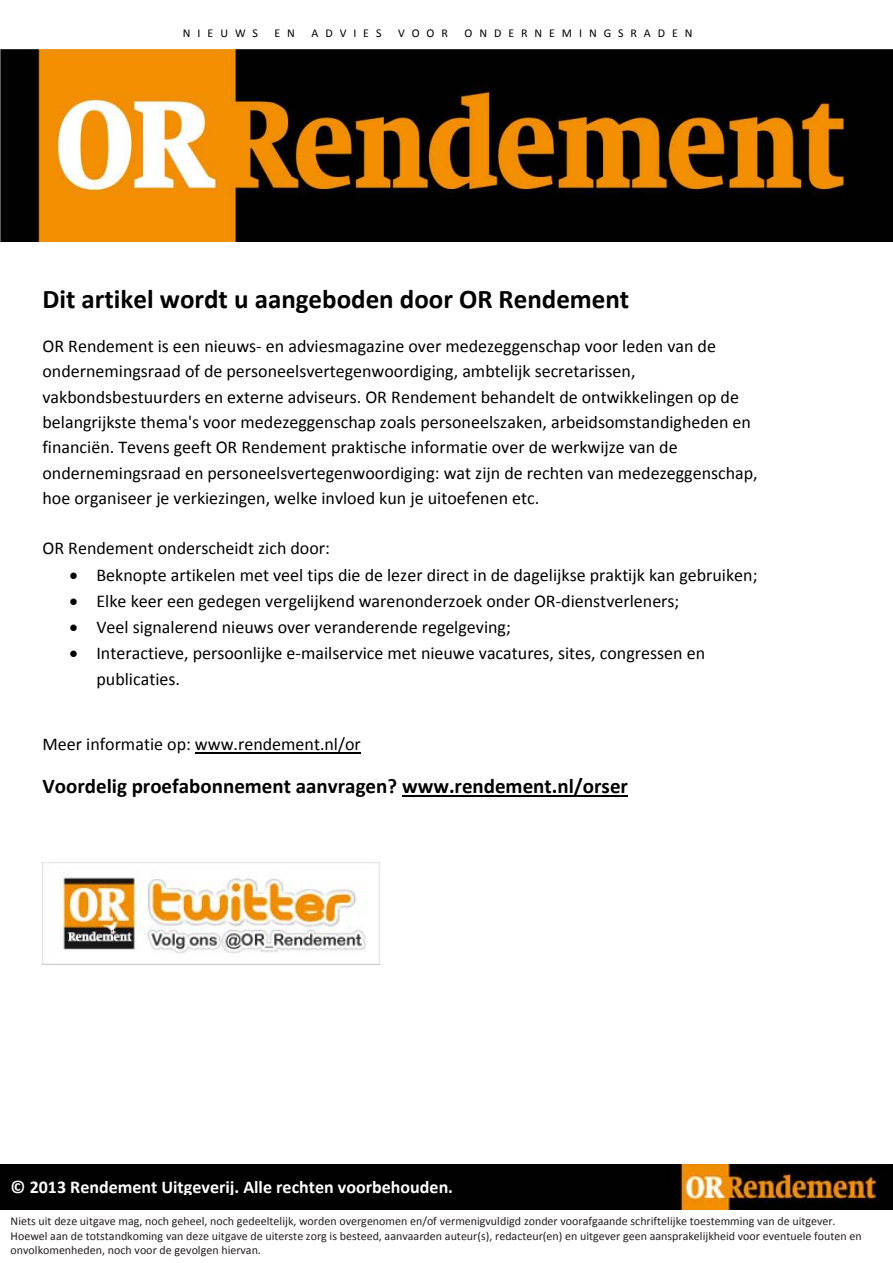
<style>
.page{position:relative;width:893px;height:1263px;background:#fff}
.page>*{position:absolute;margin:0;border:0;box-sizing:border-box;transform-origin:0 0}
.t1{font:700 27px "Calibri";color:#000}
.t2{font:700 21px "Calibri";color:#000}
.t3{font:18px/25.2px "Calibri";color:#000}
.t4{font:700 18px "Calibri";color:#fff}
.t5{font:12px/14.7px "Calibri";color:#231f20}
.t6{font:12px "Calibri";letter-spacing:.58em;color:#000}
</style>
<div class="page">
<img style="left:0;top:1165px;width:893px;height:45px">
<img style="left:0;top:50px;width:893px;height:192px">
<hr style="left:195px;top:752px;width:166px;height:1px;background:#000">
<hr style="left:402px;top:795px;width:226px;height:2px;background:#000">
<img style="left:42px;top:862px;width:338px;height:102px">
<p class="t6" style="left:183px;top:25px;width:77px">NIEUWS</p>
<p class="t6" style="left:275px;top:25px;width:22px">E N</p>
<p class="t6" style="left:312px;top:25px;width:71px">ADVIES</p>
<p class="t6" style="left:398px;top:25px;width:51px">VOOR</p>
<p class="t6" style="left:464px;top:25px;width:230px">ONDERNEMINGSRADEN</p>
<p class="t1" style="left:42px;top:282px;width:588px">Dit artikel wordt u aangeboden door OR Rendement</p>
<p class="t3" style="left:42px;top:334px;width:717px">OR Rendement is een nieuws- en adviesmagazine over medezeggenschap voor leden van de ondernemingsraad of de personeelsvertegenwoordiging, ambtelijk secretarissen, vakbondsbestuurders en externe adviseurs. OR Rendement behandelt de ontwikkelingen op de belangrijkste thema's voor medezeggenschap zoals personeelszaken, arbeidsomstandigheden en financiën. Tevens geeft OR Rendement praktische informatie over de werkwijze van de ondernemingsraad en personeelsvertegenwoordiging: wat zijn de rechten van medezeggenschap, hoe organiseer je verkiezingen, welke invloed kun je uitoefenen etc.</p>
<p class="t3" style="left:42px;top:536px;width:289px">OR Rendement onderscheidt zich door:</p>
<p class="t3" style="left:69px;top:562px;width:690px">• Beknopte artikelen met veel tips die de lezer direct in de dagelijkse praktijk kan gebruiken;</p>
<p class="t3" style="left:69px;top:588px;width:611px">• Elke keer een gedegen vergelijkend warenonderzoek onder OR-dienstverleners;</p>
<p class="t3" style="left:69px;top:615px;width:443px">• Veel signalerend nieuws over veranderende regelgeving;</p>
<p class="t3" style="left:96px;top:641px;width:610px;text-indent:-27px">• Interactieve, persoonlijke e-mailservice met nieuwe vacatures, sites, congressen en publicaties.</p>
<p class="t3" style="left:42px;top:732px;width:320px">Meer informatie op: www.rendement.nl/or</p>
<p class="t2" style="left:42px;top:773px;width:587px">Voordelig proefabonnement aanvragen? www.rendement.nl/orser</p>
<p class="t4" style="left:11px;top:1175px;width:444px">© 2013 Rendement Uitgeverij. Alle rechten voorbehouden.</p>
<p class="t5" style="left:11px;top:1214px;width:853px">Niets uit deze uitgave mag, noch geheel, noch gedeeltelijk, worden overgenomen en/of vermenigvuldigd zonder voorafgaande schriftelijke toestemming van de uitgever.<br>Hoewel aan de totstandkoming van deze uitgave de uiterste zorg is besteed, aanvaarden auteur(s), redacteur(en) en uitgever geen aansprakelijkheid voor eventuele fouten en onvolkomenheden, noch voor de gevolgen hiervan.</p>
</div>
